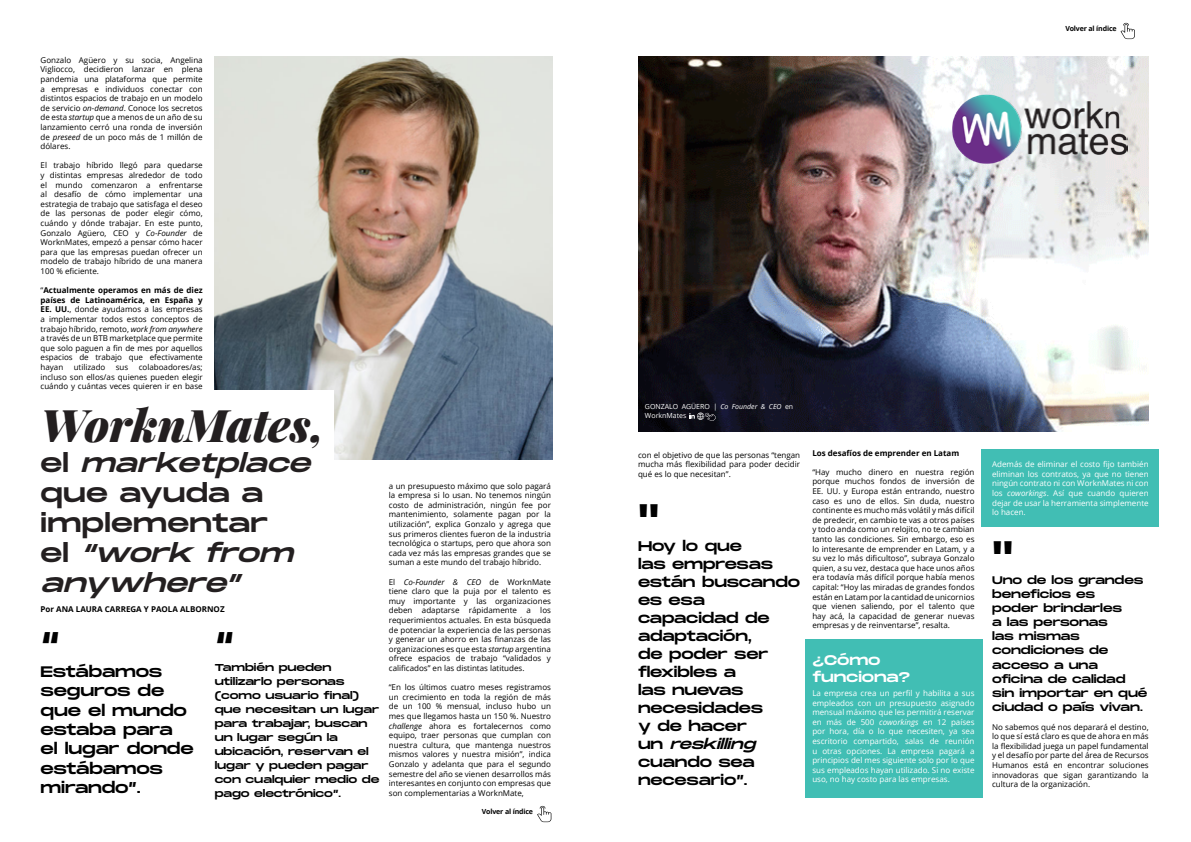
<style>
.page{position:relative;width:1191px;height:842px;background:#fff}
.page>*{position:absolute;margin:0;border:0;box-sizing:border-box;transform-origin:0 0}
.t1{font:italic 900 45px "Playfair Display";letter-spacing:-.01em;color:#231f20}
.t2{font:40px "Monument Extended";color:#000}
.t3{font:34.7px "Monument Extended";color:#000}
.t4{font:italic 25px/30px "Monument Extended";color:#231f20}
.t5{font:15.2px/19.4px "Monument Extended";letter-spacing:-.01em;color:#000}
.t6{font:14px/18px "Monument Extended";letter-spacing:-.01em;color:#000}
.t7{font:14px/16.8px "Monument Extended";letter-spacing:-.01em;color:#fff}
.t8{font:11px/14px "Monument Extended";letter-spacing:-.01em;color:#000}
.t9{font:10px/14px "Monument Extended";letter-spacing:-.01em;color:#000}
.t10{font:8px/9.6px "Open Sans";color:#000;text-align:justify}
.t11{font:8px/9.6px "Open Sans";color:#fff;text-align:justify}
.t12{font:700 8px "Open Sans";color:#000}
.t13{font:7px/8.4px "Open Sans";color:#fff}
.t14{font:700 7px "Open Sans";letter-spacing:-.02em;color:#000}
.s1{font-style:italic}
.s2{font-weight:700}
.s3{font-style:normal}
</style>
<div class="page">
<img style="left:215px;top:57px;width:337px;height:403px">
<div style="left:41px;top:390px;width:293px;height:213px;background:#fff"></div>
<div style="left:805px;top:640px;width:177px;height:158px;background:#41beb4"></div>
<img style="left:638px;top:57px;width:510px;height:375px">
<div style="left:981px;top:449px;width:178px;height:78px;background:#41beb4"></div>
<img style="left:951px;top:93px;width:176px;height:72px">
<svg style="left:689px;top:413px;width:27px;height:8px"></svg>
<svg style="left:1120px;top:23px;width:14px;height:16px"></svg>
<svg style="left:537px;top:806px;width:14px;height:16px"></svg>
<p class="t10" style="left:41px;top:55px;width:164px">Gonzalo Agüero y su socia, Angelina Vigliocco, decidieron lanzar en plena pandemia una plataforma que permite a empresas e individuos conectar con distintos espacios de trabajo en un modelo de servicio <span class="s1">on-demand</span>. Conoce los secretos de esta <span class="s1">startup</span> que a menos de un año de su lanzamiento cerró una ronda de inversión de <span class="s1">preseed</span> de un poco más de 1 millón de dólares.</p>
<p class="t10" style="left:41px;top:161px;width:164px">El trabajo híbrido llegó para quedarse y distintas empresas alrededor de todo el mundo comenzaron a enfrentarse al desafío de cómo implementar una estrategia de trabajo que satisfaga el deseo de las personas de poder elegir cómo, cuándo y dónde trabajar. En este punto, Gonzalo Agüero, CEO y <span class="s1">Co-Founder</span> de WorknMates, empezó a pensar cómo hacer para que las empresas puedan ofrecer un modelo de trabajo híbrido de una manera 100 % eficiente.</p>
<p class="t10" style="left:41px;top:285px;width:164px">“<span class="s2">Actualmente operamos en más de diez países de Latinoamérica, en España y EE. UU.</span>, donde ayudamos a las empresas a implementar todos estos conceptos de trabajo híbrido, remoto, <span class="s1">work from anywhere </span>a través de un BTB marketplace que permite que solo paguen a fin de mes por aquellos espacios de trabajo que efectivamente hayan</p>
<p class="t10" style="left:41px;top:362px;width:164px;text-indent:98px">colaboadores/as; incluso son ellos/as quienes pueden elegir cuándo y cuántas veces quieren ir en base</p>
<p class="t10" style="left:74px;top:362px;width:33px">utilizado</p>
<p class="t10" style="left:116px;top:362px;width:14px">sus</p>
<h1 class="t1" style="left:41px;top:390px;width:285px">WorknMates,</h1>
<h3 class="t4" style="left:41px;top:448px;width:280px"><span class="s3">e l</span> marketplace <span class="s3">que ayuda a implementar<br>e l</span> “work from anywhere”</h3>
<p class="t12" style="left:41px;top:603px;width:186px">Por ANA LAURA CARREGA Y PAOLA ALBORNOZ</p>
<h3 class="t3" style="left:41px;top:620px;width:21px">“</h3>
<h3 class="t5" style="left:41px;top:661px;width:155px">Estábamos seguros de que el mundo estaba para<br>el lugar donde estábamos mirando”.</h3>
<h3 class="t3" style="left:215px;top:620px;width:21px">“</h3>
<p class="t9" style="left:215px;top:661px;width:166px">También pueden utilizarlo personas (como usuario final) que necesitan un lugar para trabajar, buscan un lugar según la ubicación, reservan el lugar y pueden pagar con cualquier medio de pago electrónico”.</p>
<p class="t10" style="left:389px;top:481px;width:164px">a un presupuesto máximo que solo pagará la empresa si lo usan. No tenemos ningún costo de administración, ningún fee por mantenimiento, solamente pagan por la utilización”, explica Gonzalo y agrega que sus primeros clientes fueron de la industria tecnológica o startups, pero que ahora son cada vez más las empresas grandes que se suman a este mundo del trabajo híbrido.</p>
<p class="t10" style="left:389px;top:577px;width:164px">El <span class="s1">Co-Founder &amp; CEO</span> de WorknMate tiene claro que la puja por el talento es muy importante y las organizaciones deben adaptarse rápidamente a los requerimientos actuales. En esta búsqueda de potenciar la experiencia de las personas y generar un ahorro en las finanzas de las organizaciones es que esta <span class="s1">startup</span> argentina ofrece espacios de trabajo “validados y calificados” en las distintas latitudes.</p>
<p class="t10" style="left:389px;top:682px;width:164px">“En los últimos cuatro meses registramos un crecimiento en toda la región de más de un 100 % mensual, incluso hubo un mes que llegamos hasta un 150 %. Nuestro <span class="s1">challenge</span> ahora es fortalecernos como equipo, traer personas que cumplan con nuestra cultura, que mantenga nuestros mismos valores y nuestra misión”, indica Gonzalo y adelanta que para el segundo semestre del año se vienen desarrollos más interesantes en conjunto con empresas que son complementarias a WorknMate,</p>
<p class="t14" style="left:482px;top:806px;width:53px">Volver al índice</p>
<p class="t14" style="left:1065px;top:23px;width:53px">Volver al índice</p>
<p class="t13" style="left:645px;top:402px;width:150px">GONZALO AGÜERO | <span class="s1">Co Founder &amp; CEO</span> en<br>WorknMates</p>
<p class="t10" style="left:638px;top:450px;width:164px">con el objetivo de que las personas “tengan mucha más flexibilidad para poder decidir qué es lo que necesitan”.</p>
<h2 class="t2" style="left:638px;top:490px;width:23px">"</h2>
<h3 class="t6" style="left:638px;top:537px;width:164px">Hoy lo que<br>las empresas están buscando es esa capacidad de adaptación,<br>de poder ser flexibles a<br>las nuevas necesidades<br>y de hacer<br>u n <span class="s1">reskilling </span>cuando sea necesario”.</h3>
<p class="t12" style="left:812px;top:447px;width:148px">Los desafíos de emprender en Latam</p>
<p class="t10" style="left:812px;top:467px;width:164px">“Hay mucho dinero en nuestra región porque muchos fondos de inversión de EE. UU. y Europa están entrando, nuestro caso es uno de ellos. Sin duda, nuestro continente es mucho más volátil y más difícil de predecir, en cambio te vas a otros países y todo anda como un relojito, no te cambian tanto las condiciones. Sin embargo, eso es lo interesante de emprender en Latam, y a su vez lo más dificultoso”, subraya Gonzalo quien, a su vez, destaca que hace unos años era todavía más difícil porque había menos capital: “Hoy las miradas de grandes fondos están en Latam por la cantidad de unicornios que vienen saliendo, por el talento que hay acá, la capacidad de generar nuevas empresas y de reinventarse”, resalta.</p>
<h3 class="t7" style="left:812px;top:651px;width:99px">¿Cómo funciona?</h3>
<p class="t11" style="left:812px;top:688px;width:164px">La empresa crea un perfil y habilita a sus empleados con un presupuesto asignado mensual máximo que les permitirá reservar en más de 500 <span class="s1">coworkings</span> en 12 países por hora, día o lo que necesiten, ya sea escritorio compartido, salas de reunión u otras opciones. La empresa pagará a principios del mes siguiente solo por lo que sus empleados hayan utilizado. Si no existe uso, no hay costo para las empresas.</p>
<p class="t11" style="left:992px;top:459px;width:158px">Además de eliminar el costo fijo también eliminan los contratos, ya que no tienen ningún contrato ni con WorknMates ni con los <span class="s1">coworkings</span>. Así que cuando quieren dejar de usar la herramienta simplemente lo hacen.</p>
<h2 class="t2" style="left:992px;top:527px;width:23px">"</h2>
<h3 class="t8" style="left:992px;top:573px;width:157px">Uno de los grandes beneficios es<br>poder brindarles<br>a las personas<br>las mismas condiciones de acceso a una oficina de calidad sin importar en qué ciudad o país vivan.</h3>
<p class="t10" style="left:992px;top:722px;width:158px">No sabemos qué nos deparará el destino, lo que sí está claro es que de ahora en más la flexibilidad juega un papel fundamental y el desafío por parte del área de Recursos Humanos está en encontrar soluciones innovadoras que sigan garantizando la cultura de la organización.</p>
</div>
